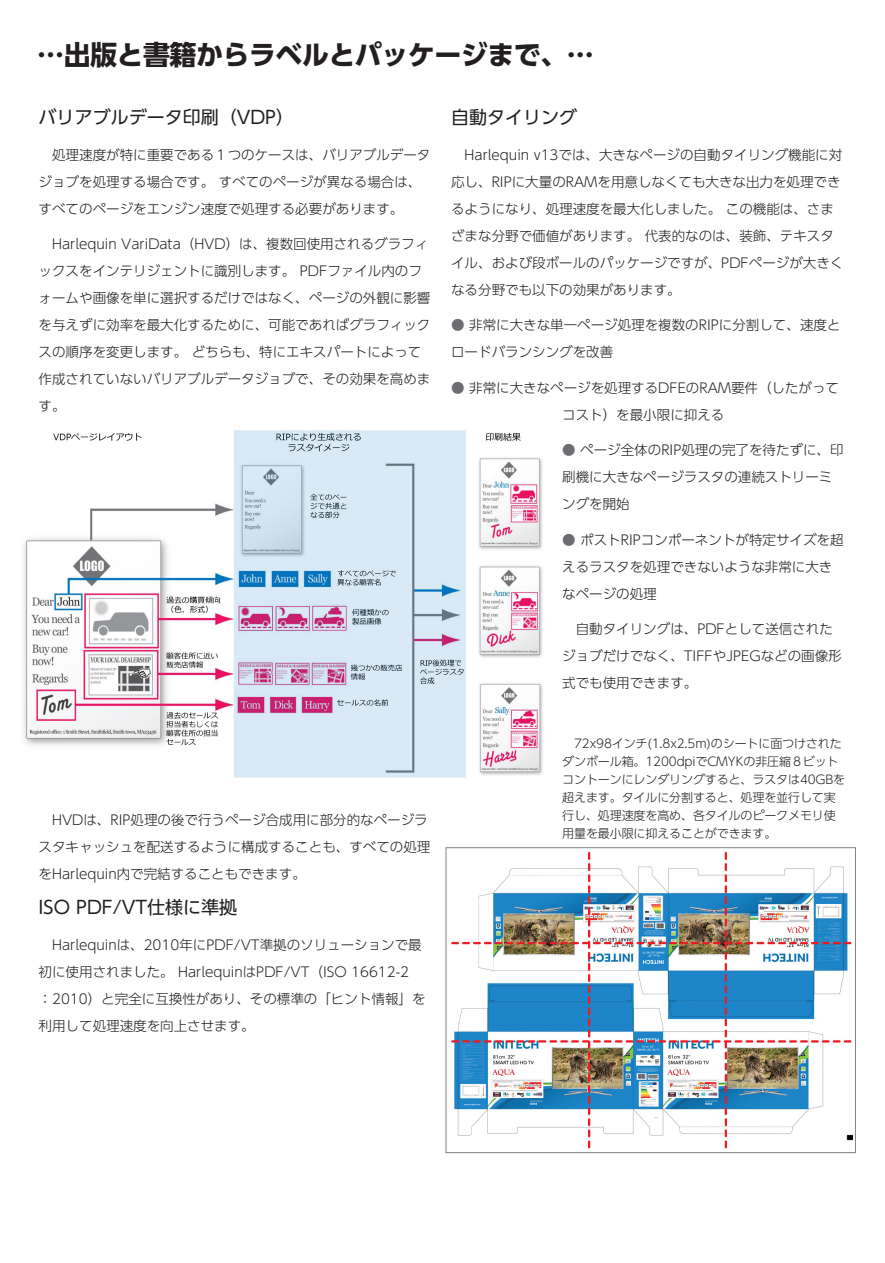
<style>
.page{position:relative;width:885px;height:1263px;background:#fff}
.page>*{position:absolute;margin:0;border:0;box-sizing:border-box;transform-origin:0 0}
.t1{font:700 27px "UD Shin Go Pr 6 N";letter-spacing:-.02em;color:#231f20}
.t2{font:18px "UD Shin Go Pr 6 N";color:#231f20}
.t3{font:300 13.5px/27px "UD Shin Go Pr 6 N";color:#231f20}
._3_intro{font:300 12px/18px "UD Shin Go Pr 6 N";letter-spacing:-.01em;color:#231f20}
.s1{color:#6c6d70}
</style>
<div class="page">
<img style="left:451px;top:852px;width:401px;height:297px">
<div style="left:446px;top:847px;width:409px;height:306px;border:1px solid #808285"></div>
<img style="left:23px;top:430px;width:520px;height:348px">
<p class="t1" style="left:37px;top:33px;width:558px">…出版と書籍からラベルとパッケージまで、…</p>
<p class="t2" style="left:39px;top:103px;width:257px">バリアブルデータ印刷（VDP）</p>
<p class="t3" style="left:39px;top:141px;width:393px;text-indent:14px">処理速度が特に重要である１つのケースは、バリアブルデータジョブを処理する場合です。 すべてのページが異なる場合は、すべてのページをエンジン速度で処理する必要があります。</p>
<p class="t3" style="left:39px;top:230px;width:393px;text-indent:14px">Harlequin VariData（HVD）は、複数回使用されるグラフィックスをインテリジェントに識別します。 PDFファイル内のフォームや画像を単に選択するだけではなく、ページの外観に影響を与えずに効率を最大化するために、可能であればグラフィックスの順序を変更します。 どちらも、特にエキスパートによって作成されていないバリアブルデータジョブで、その効果を高めます。</p>
<p class="t3" style="left:39px;top:806px;width:393px;text-indent:14px">HVDは、RIP処理の後で行うページ合成用に部分的なページラスタキャッシュを配送するように構成することも、すべての処理をHarlequin内で完結することもできます。</p>
<p class="t2" style="left:39px;top:893px;width:200px">ISO PDF/VT仕様に準拠</p>
<p class="t3" style="left:39px;top:931px;width:388px;text-indent:14px">Harlequinは、2010年にPDF/VT準拠のソリューションで最初に使用されました。 HarlequinはPDF/VT（ISO 16612-2：2010）と完全に互換性があり、その標準の「ヒント情報」を利用して処理速度を向上させます。</p>
<p class="t2" style="left:451px;top:103px;width:127px">自動タイリング</p>
<p class="t3" style="left:451px;top:141px;width:393px;text-indent:14px">Harlequin v13では、大きなページの自動タイリング機能に対応し、RIPに大量のRAMを用意しなくても大きな出力を処理できるようになり、処理速度を最大化しました。 この機能は、さまざまな分野で価値があります。 代表的なのは、装飾、テキスタイル、および段ボールのパッケージですが、PDFページが大きくなる分野でも以下の効果があります。</p>
<p class="t3" style="left:451px;top:311px;width:391px"><span class="s1">●</span> 非常に大きな単一ページ処理を複数のRIPに分割して、速度とロードバランシングを改善</p>
<p class="t3" style="left:451px;top:374px;width:389px;text-align:center"><span class="s1">●</span> 非常に大きなページを処理するDFEのRAM要件（したがってコスト）を最小限に抑える</p>
<p class="t3" style="left:562px;top:436px;width:283px"><span class="s1">●</span> ページ全体のRIP処理の完了を待たずに、印刷機に大きなページラスタの連続ストリーミングを開始</p>
<p class="t3" style="left:562px;top:526px;width:283px"><span class="s1">●</span> ポストRIPコンポーネントが特定サイズを超えるラスタを処理できないような非常に大きなページの処理</p>
<p class="t3" style="left:562px;top:615px;width:281px;text-indent:14px">自動タイリングは、PDFとして送信されたジョブだけでなく、TIFFやJPEGなどの画像形式でも使用できます。</p>
<p class="_3_intro" style="left:562px;top:734px;width:284px;text-indent:12px">72x98インチ(1.8x2.5m)のシートに面つけされたダンボール箱。1200dpiでCMYKの非圧縮８ビットコントーンにレンダリングすると、ラスタは40GBを超えます。タイルに分割すると、処理を並行して実行し、処理速度を高め、各タイルのピークメモリ使用量を最小限に抑えることができます。</p>
</div>
